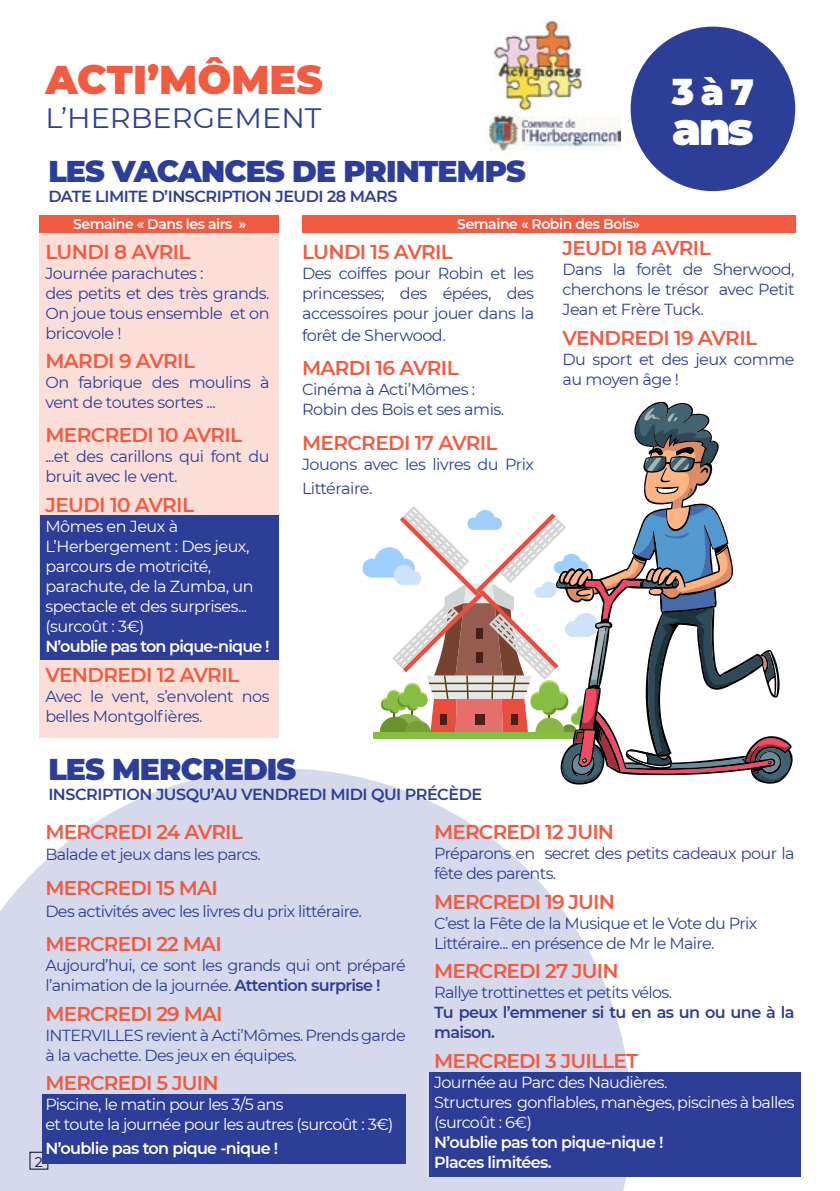
<style>
.page{position:relative;width:840px;height:1191px;background:#fff}
.page>*{position:absolute;margin:0;border:0;box-sizing:border-box;transform-origin:0 0}
.t1{font:900 45.6px "Montserrat";color:#fff}
.t2{font:900 40px "Montserrat";color:#f15b41}
.t3{font:900 36.4px "Montserrat";color:#fff}
.t4{font:900 30px "Montserrat";letter-spacing:-.03em;color:#2d3e99}
.t5{font:28px "Montserrat";color:#2d3e99}
.t6{font:600 20px "Montserrat";letter-spacing:-.04em;color:#f15b41}
.t7{font:16px/20px "Montserrat";letter-spacing:-.04em;color:#2d3e99}
.t8{font:16px/20px "Montserrat";letter-spacing:-.04em;color:#fff}
.t9{font:600 16px/20px "Montserrat";letter-spacing:-.03em;color:#2d3e99}
.t10{font:600 16px/20px "Montserrat";letter-spacing:-.04em;color:#fff}
.t11{font:600 14px "Montserrat";letter-spacing:-.03em;color:#fff}
.t12{font:14px "Montserrat";color:#000}
.s1{font-weight:600}
</style>
<div class="page">
<div style="left:630px;top:27px;width:164px;height:164px;background:#2d3e99;border-radius:50%"></div>
<svg style="left:0;top:768px;width:630px;height:423px;fill:#d5d9eb"></svg>
<div style="left:40px;top:215px;width:239px;height:18px;background:#f15b41"></div>
<div style="left:301px;top:215px;width:493px;height:18px;background:#f15b41"></div>
<div style="left:40px;top:233px;width:239px;height:504px;background:#fcded9"></div>
<div style="left:40px;top:516px;width:238px;height:144px;background:#2d3e99"></div>
<div style="left:42px;top:1094px;width:363px;height:69px;background:#2d3e99"></div>
<div style="left:429px;top:1071px;width:371px;height:105px;background:#2d3e99"></div>
<img style="left:489px;top:114px;width:131px;height:45px">
<img style="left:493px;top:19px;width:92px;height:93px">
<svg style="left:555px;top:744px;width:238px;height:43px"></svg>
<svg style="left:362px;top:403px;width:428px;height:381px"></svg>
<h2 class="t2" style="left:45px;top:50px;width:279px">ACTI’MÔMES</h2>
<h3 class="t5" style="left:45px;top:98px;width:277px">L’HERBERGEMENT</h3>
<h3 class="t4" style="left:48px;top:149px;width:478px">LES VACANCES DE PRINTEMPS</h3>
<p class="t9" style="left:48px;top:186px;width:350px">DATE LIMITE D’INSCRIPTION JEUDI 28 MARS</p>
<h3 class="t3" style="left:671px;top:65px;width:84px">3 à 7</h3>
<h1 class="t1" style="left:672px;top:95px;width:83px">ans</h1>
<p class="t11" style="left:73px;top:214px;width:175px">Semaine « Dans les airs »</p>
<p class="t11" style="left:457px;top:214px;width:184px">Semaine « Robin des Bois»</p>
<p class="t6" style="left:45px;top:238px;width:147px">LUNDI 8 AVRIL</p>
<p class="t7" style="left:45px;top:263px;width:226px">Journée parachutes :<br>des petits et des très grands.<br>On joue tous ensemble et on bricovole !</p>
<p class="t6" style="left:45px;top:346px;width:151px">MARDI 9 AVRIL</p>
<p class="t7" style="left:45px;top:371px;width:226px">On fabrique des moulins à vent de toutes sortes ...</p>
<p class="t6" style="left:45px;top:421px;width:198px">MERCREDI 10 AVRIL</p>
<p class="t7" style="left:45px;top:446px;width:225px">...et des carillons qui font du bruit avec le vent.</p>
<p class="t6" style="left:45px;top:491px;width:150px">JEUDI 10 AVRIL</p>
<p class="t8" style="left:45px;top:516px;width:209px">Mômes en Jeux à<br>L’Herbergement : Des jeux, parcours de motricité, parachute, de la Zumba, un spectacle et des surprises... (surcoût : 3€)</p>
<p class="t10" style="left:45px;top:635px;width:225px">N’oublie pas ton pique-nique !</p>
<p class="t6" style="left:45px;top:660px;width:195px">VENDREDI 12 AVRIL</p>
<p class="t7" style="left:45px;top:685px;width:226px">Avec le vent, s’envolent nos belles Montgolfières.</p>
<p class="t6" style="left:562px;top:234px;width:150px">JEUDI 18 AVRIL</p>
<p class="t7" style="left:562px;top:259px;width:233px;text-align:justify">Dans la forêt de Sherwood, cherchons le trésor avec Petit Jean et Frère Tuck.</p>
<p class="t6" style="left:562px;top:323px;width:196px">VENDREDI 19 AVRIL</p>
<p class="t7" style="left:562px;top:348px;width:233px">Du sport et des jeux comme au moyen âge !</p>
<p class="t6" style="left:302px;top:238px;width:152px">LUNDI 15 AVRIL</p>
<p class="t7" style="left:302px;top:263px;width:233px;text-align:justify">Des coiffes pour Robin et les princesses; des épées, des accessoires pour jouer dans la</p>
<p class="t7" style="left:302px;top:324px;width:145px">forêt de Sherwood.</p>
<p class="t6" style="left:302px;top:354px;width:158px">MARDI 16 AVRIL</p>
<p class="t7" style="left:302px;top:379px;width:204px">Cinéma à Acti’Mômes :<br>Robin des Bois et ses amis.</p>
<p class="t6" style="left:302px;top:428px;width:197px">MERCREDI 17 AVRIL</p>
<p class="t7" style="left:302px;top:451px;width:233px;line-height:24px">Jouons avec les livres du Prix<br>Littéraire.</p>
<h3 class="t4" style="left:48px;top:746px;width:249px">LES MERCREDIS</h3>
<p class="t9" style="left:48px;top:783px;width:435px">INSCRIPTION JUSQU’AU VENDREDI MIDI QUI PRÉCÈDE</p>
<p class="t6" style="left:45px;top:817px;width:199px">MERCREDI 24 AVRIL</p>
<p class="t7" style="left:45px;top:844px;width:217px">Balade et jeux dans les parcs.</p>
<p class="t6" style="left:45px;top:873px;width:174px">MERCREDI 15 MAI</p>
<p class="t7" style="left:45px;top:900px;width:318px">Des activités avec les livres du prix littéraire.</p>
<p class="t6" style="left:45px;top:929px;width:178px">MERCREDI 22 MAI</p>
<p class="t7" style="left:45px;top:954px;width:361px">Aujourd’hui, ce sont les grands qui ont préparé l’animation de la journée. <span class="s1">Attention surprise !</span></p>
<p class="t6" style="left:45px;top:999px;width:179px">MERCREDI 29 MAI</p>
<p class="t7" style="left:45px;top:1024px;width:361px">INTERVILLES revient à Acti’Mômes. Prends garde à la vachette. Des jeux en équipes.</p>
<p class="t6" style="left:45px;top:1069px;width:175px">MERCREDI 5 JUIN</p>
<p class="t8" style="left:45px;top:1094px;width:349px">Piscine, le matin pour les 3/5 ans<br>et toute la journée pour les autres (surcoût : 3€)</p>
<p class="t10" style="left:45px;top:1138px;width:234px">N’oublie pas ton pique -nique !</p>
<p class="t12" style="left:35px;top:1152px;width:9px">2</p>
<p class="t6" style="left:434px;top:817px;width:181px">MERCREDI 12 JUIN</p>
<p class="t7" style="left:434px;top:842px;width:361px">Préparons en secret des petits cadeaux pour la fête des parents.</p>
<p class="t6" style="left:434px;top:887px;width:182px">MERCREDI 19 JUIN</p>
<p class="t7" style="left:434px;top:912px;width:324px">C’est la Fête de la Musique et le Vote du Prix<br>Littéraire... en présence de Mr le Maire.</p>
<p class="t6" style="left:434px;top:957px;width:186px">MERCREDI 27 JUIN</p>
<p class="t7" style="left:434px;top:982px;width:239px">Rallye trottinettes et petits vélos.</p>
<p class="t9" style="left:434px;top:1002px;width:362px">Tu peux l’emmener si tu en as un ou une à la maison.</p>
<p class="t6" style="left:434px;top:1046px;width:205px">MERCREDI 3 JUILLET</p>
<p class="t8" style="left:434px;top:1071px;width:362px">Journée au Parc des Naudières.<br>Structures gonflables, manèges, piscines à balles (surcoût : 6€)</p>
<p class="t10" style="left:434px;top:1131px;width:231px">N’oublie pas ton pique-nique !<br>Places limitées.</p>
</div>
